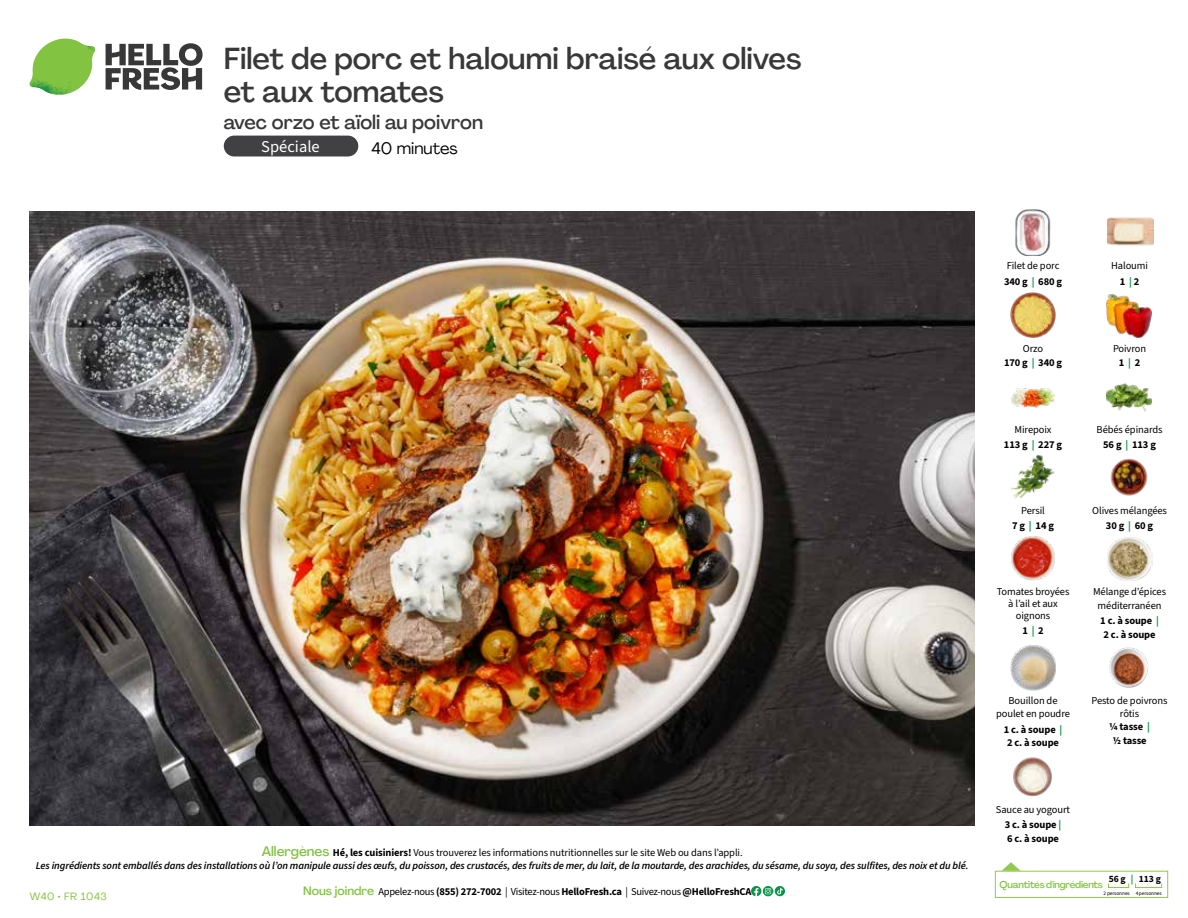
<style>
.page{position:relative;width:1188px;height:918px;background:#fff}
.page>*{position:absolute;margin:0;border:0;box-sizing:border-box;transform-origin:0 0}
.t1{font:500 30px/33px "Agrandir";color:#383839}
.t2{font:500 19.5px "Agrandir";color:#383839}
.t3{font:16.5px "Agrandir";color:#000}
.t4{font:16.5px "Source Sans 3";color:#fff}
.t5{font:italic 600 10.5px/13.5px "Source Sans 3";letter-spacing:-.01em;color:#000;text-align:center}
.t6{font:10.5px/14.9px "Source Sans 3";letter-spacing:-.01em;color:#000;text-align:center}
.t7{font:700 10.5px/13.5px "Source Sans 3";letter-spacing:-.02em;color:#000;text-align:center}
.t8{font:10.5px "Agrandir";letter-spacing:.05em;color:#82c341}
.t9{font:500 9.75px "Agrandir";letter-spacing:-.025em;color:#82c341}
.t10{font:700 9.6px "Source Sans 3";color:#000}
.t11{font:5.25px "Source Sans 3";letter-spacing:-.01em;color:#000}
.s1{font-family:"Agrandir";font-weight:500;font-style:normal;font-size:13.5px;color:#82c341}
.s2{font-weight:700;font-style:normal}
.s3{font-weight:400;font-style:normal}
.s4{font-family:"Agrandir";font-weight:500;font-size:12px;color:#82c341}
.s5{font-weight:400}
.s6{font-weight:700}
.s7{font-weight:700;color:#0b9446}
.s8{color:#0b9446}
</style>
<div class="page">
<svg style="left:106px;top:43px;width:97px;height:47px"></svg>
<svg style="left:34px;top:39px;width:59px;height:38px"></svg>
<img style="left:65px;top:39px;width:30px;height:25px">
<img style="left:33px;top:60px;width:56px;height:10px">
<img style="left:29px;top:64px;width:58px;height:31px">
<img style="left:64px;top:70px;width:25px;height:24px">
<img style="left:30px;top:211px;width:945px;height:615px">
<svg style="left:775px;top:886px;width:10px;height:10px"></svg>
<svg style="left:751px;top:886px;width:32px;height:10px"></svg>
<svg style="left:1002px;top:862px;width:19px;height:9px"></svg>
<div style="left:995px;top:871px;width:173px;height:27px;border:1px solid #91c84e"></div>
<div style="left:1108px;top:883px;width:21px;height:5px;border:1px solid #91c84e"></div>
<div style="left:1135px;top:883px;width:27px;height:5px;border:1px solid #91c84e"></div>
<img style="left:1011px;top:293px;width:45px;height:45px">
<img style="left:1106px;top:294px;width:46px;height:44px">
<img style="left:1011px;top:388px;width:44px;height:20px">
<img style="left:1106px;top:383px;width:46px;height:29px">
<img style="left:1011px;top:455px;width:44px;height:44px">
<img style="left:1110px;top:458px;width:38px;height:38px">
<img style="left:1011px;top:645px;width:45px;height:45px">
<img style="left:1109px;top:647px;width:39px;height:41px">
<img style="left:1108px;top:217px;width:45px;height:29px">
<img style="left:1015px;top:210px;width:36px;height:45px">
<img style="left:1011px;top:536px;width:44px;height:45px">
<img style="left:1107px;top:537px;width:45px;height:44px">
<img style="left:1013px;top:757px;width:39px;height:40px">
<div style="left:224px;top:136px;width:134px;height:20px;background:#414042;border-radius:10px"></div>
<h1 class="t1" style="left:224px;top:42px;width:579px">Filet de porc et haloumi braisé aux olives et aux tomates</h1>
<h2 class="t2" style="left:224px;top:110px;width:261px">avec orzo et aïoli au poivron</h2>
<h3 class="t3" style="left:372px;top:138px;width:88px">40 minutes</h3>
<h3 class="t4" style="left:261px;top:136px;width:60px">Spéciale</h3>
<p class="t5" style="left:36px;top:845px;width:934px"><span class="s1">Allergènes</span> <span class="s2">Hé, les cuisiniers!</span> <span class="s3">Vous trouverez les informations nutritionnelles sur le site Web ou dans l’appli.<br></span>Les ingrédients sont emballés dans des installations où l’on manipule aussi des œufs, du poisson, des crustacés, des fruits de mer, du lait, de la moutarde, des arachides, du sésame, du soya, des sulfites, des noix et du blé.</p>
<p class="t8" style="left:30px;top:890px;width:79px">W40 • FR 1043</p>
<p class="t7" style="left:303px;top:885px;width:450px"><span class="s4">Nous joindre</span> <span class="s5">Appelez-nous</span> (855) 272-7002 <span class="s5">| Visitez-nous</span> HelloFresh.ca <span class="s5">| Suivez-nous</span> @HelloFreshCA</p>
<p class="t6" style="left:1004px;top:258px;width:60px;line-height:15.6px;text-align:left">Filet de porc<br><span class="s6">340 g</span> <span class="s7">|</span> <span class="s6">680 g</span></p>
<p class="t6" style="left:1111px;top:258px;width:38px;line-height:15.6px">Haloumi<br><span class="s6">1</span> <span class="s7">|</span> <span class="s6">2</span></p>
<p class="t7" style="left:1004px;top:341px;width:60px;line-height:14.9px"><span class="s5">Orzo<br></span>170 g <span class="s8">|</span> 340 g</p>
<p class="t6" style="left:1113px;top:341px;width:35px">Poivron<br><span class="s6">1</span> <span class="s7">|</span> <span class="s6">2</span></p>
<p class="t6" style="left:1004px;top:422px;width:60px">Mirepoix<br><span class="s6">113 g</span> <span class="s7">|</span> <span class="s6">227 g</span></p>
<p class="t6" style="left:1097px;top:422px;width:67px">Bébés épinards<br><span class="s6">56 g</span> <span class="s7">|</span> <span class="s6">113 g</span></p>
<p class="t6" style="left:1012px;top:503px;width:43px">Persil<br><span class="s6">7g</span> <span class="s7">|</span> <span class="s6">14 g</span></p>
<p class="t6" style="left:1092px;top:503px;width:76px">Olives mélangées<br><span class="s6">30 g</span> <span class="s7">|</span> <span class="s6">60 g</span></p>
<p class="t6" style="left:997px;top:586px;width:74px;line-height:12px">Tomates broyées à l’ail et aux oignons</p>
<p class="t7" style="left:1022px;top:623px;width:23px">1 <span class="s8">|</span> 2</p>
<p class="t6" style="left:996px;top:694px;width:75px;line-height:13.5px">Bouillon de poulet en poudre</p>
<p class="t7" style="left:1004px;top:722px;width:60px">1 c. à soupe <span class="s8">|<br></span>2 c. à soupe</p>
<p class="t6" style="left:1093px;top:585px;width:75px;line-height:13.5px">Mélange d’épices méditerranéen</p>
<p class="t7" style="left:1100px;top:614px;width:60px">1 c. à soupe <span class="s8">|<br></span>2 c. à soupe</p>
<p class="t6" style="left:1092px;top:694px;width:78px;line-height:13.4px">Pesto de poivrons rôtis<br><span class="s6">¼ tasse</span> <span class="s7">|<br></span><span class="s6">1/2 tasse</span></p>
<p class="t6" style="left:996px;top:801px;width:76px;line-height:15.9px">Sauce au yogourt<br><span class="s6">3 c. à soupe</span> <span class="s7">|</span></p>
<p class="t7" style="left:1007px;top:832px;width:54px">6 c. à soupe</p>
<p class="t10" style="left:1109px;top:872px;width:54px">56 g <span class="s8">|</span> 113 g</p>
<p class="t11" style="left:1103px;top:890px;width:60px">2 personnes 4 personnes</p>
<p class="t9" style="left:1000px;top:878px;width:105px">Quantités d'ingrédients</p>
</div>
